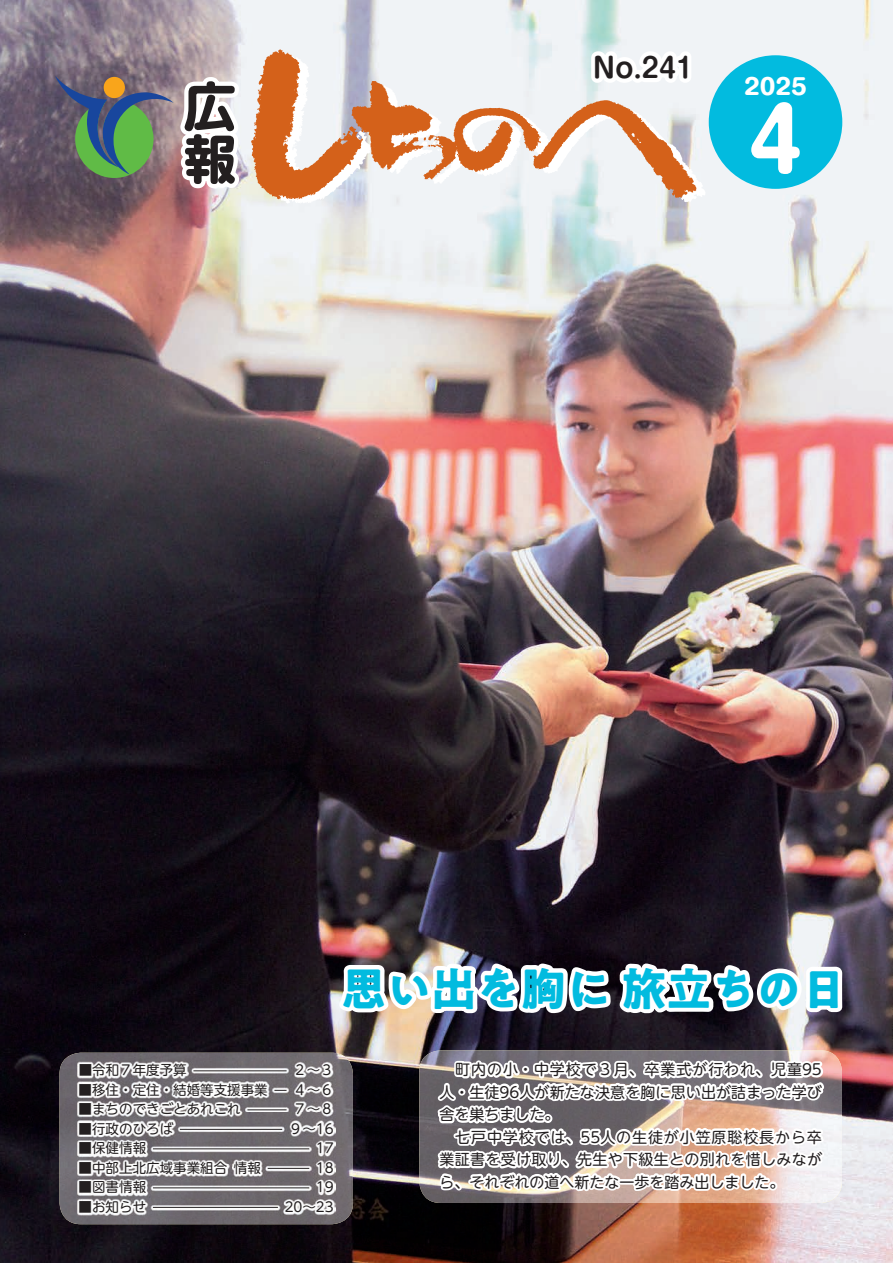
<style>
.page{position:relative;width:893px;height:1263px;background:#fff}
.page>*{position:absolute;margin:0;border:0;box-sizing:border-box;transform-origin:0 0}
.t1{font:700 83.7px "Shin M Go Pr 6";color:#fff}
.t2{font:700 52.5px/52.5px "Shin M Go Pr 6";color:#231f20}
.t3{font:700 45px "PA1 Gothic Std";color:#02bbdf}
.t4{font:700 27px "Shin M Go Pr 6 De";color:#231f20}
.t5{font:700 21.9px "Shin M Go Pr 6";color:#fff;scale:1.11 1}
.t6{font:15px/22.5px "UD Shin M Go Pr 6";letter-spacing:.02em;color:#231f20}
.t7{font:13.5px "UD Shin M Go Pr 6";color:#231f20}
</style>
<div class="page">
<img style="left:0;top:0;width:893px;height:1263px">
<img style="left:332px;top:554px;width:514px;height:709px">
<div style="left:709px;top:55px;width:133px;height:134px;background:#02bbdf;border-radius:50%"></div>
<img style="left:60px;top:1053px;width:293px;height:171px">
<img style="left:77px;top:1061px;width:259px;height:154px">
<hr style="left:193px;top:1070px;width:94px;height:1px;background:#231f20">
<svg style="left:274px;top:1090px;width:13px;height:1px"></svg>
<hr style="left:247px;top:1109px;width:40px;height:1px;background:#231f20">
<hr style="left:180px;top:1129px;width:102px;height:1px;background:#231f20">
<hr style="left:153px;top:1148px;width:156px;height:1px;background:#231f20">
<hr style="left:268px;top:1168px;width:41px;height:1px;background:#231f20">
<hr style="left:153px;top:1187px;width:156px;height:1px;background:#231f20">
<hr style="left:153px;top:1207px;width:125px;height:1px;background:#231f20">
<svg style="left:55px;top:73px;width:190px;height:121px"></svg>
<svg style="left:251px;top:46px;width:455px;height:158px"></svg>
<h2 class="t2" style="left:184px;top:77px;width:53px">広報</h2>
<h3 class="t4" style="left:593px;top:45px;width:102px">No.241</h3>
<h3 class="t5" style="left:744px;top:68px;width:58px">2025</h3>
<h1 class="t1" style="left:748px;top:69px;width:56px">4</h1>
<h3 class="t3" style="left:342px;top:960px;width:506px">思い出を胸に旅立ちの日</h3>
<p class="t7" style="left:79px;top:1059px;width:109px">■令和７年度予算</p>
<p class="t7" style="left:293px;top:1059px;width:42px">２~３</p>
<p class="t7" style="left:79px;top:1078px;width:190px">■移住・定住・結婚等支援事業</p>
<p class="t7" style="left:293px;top:1078px;width:42px">４~６</p>
<p class="t7" style="left:79px;top:1098px;width:163px">■まちのできごとあれこれ</p>
<p class="t7" style="left:293px;top:1098px;width:42px">７~８</p>
<p class="t7" style="left:79px;top:1117px;width:96px">■行政のひろば</p>
<p class="t7" style="left:289px;top:1117px;width:46px">９~16</p>
<p class="t7" style="left:79px;top:1137px;width:69px">■保健情報</p>
<p class="t7" style="left:316px;top:1137px;width:19px">17</p>
<p class="t7" style="left:79px;top:1156px;width:150px">■中部上北広域事業組合</p>
<p class="t7" style="left:234px;top:1156px;width:28px">情報</p>
<p class="t7" style="left:316px;top:1156px;width:19px">18</p>
<p class="t7" style="left:79px;top:1176px;width:69px">■図書情報</p>
<p class="t7" style="left:316px;top:1176px;width:19px">19</p>
<p class="t6" style="left:439px;top:1057px;width:384px">　町内の小・中学校で３月、卒業式が行われ、児童95人・生徒96人が新たな決意を胸に思い出が詰まった学び舎を巣ちました。<br>　七戸中学校では、55人の生徒が小笠原聡校長から卒業証書を受け取り、先生や下級生との別れを惜しみながら、それぞれの道へ新たな一歩を踏み出しました。</p>
<p class="t7" style="left:79px;top:1195px;width:69px">■お知らせ</p>
<p class="t7" style="left:285px;top:1195px;width:51px">20~23</p>
</div>
